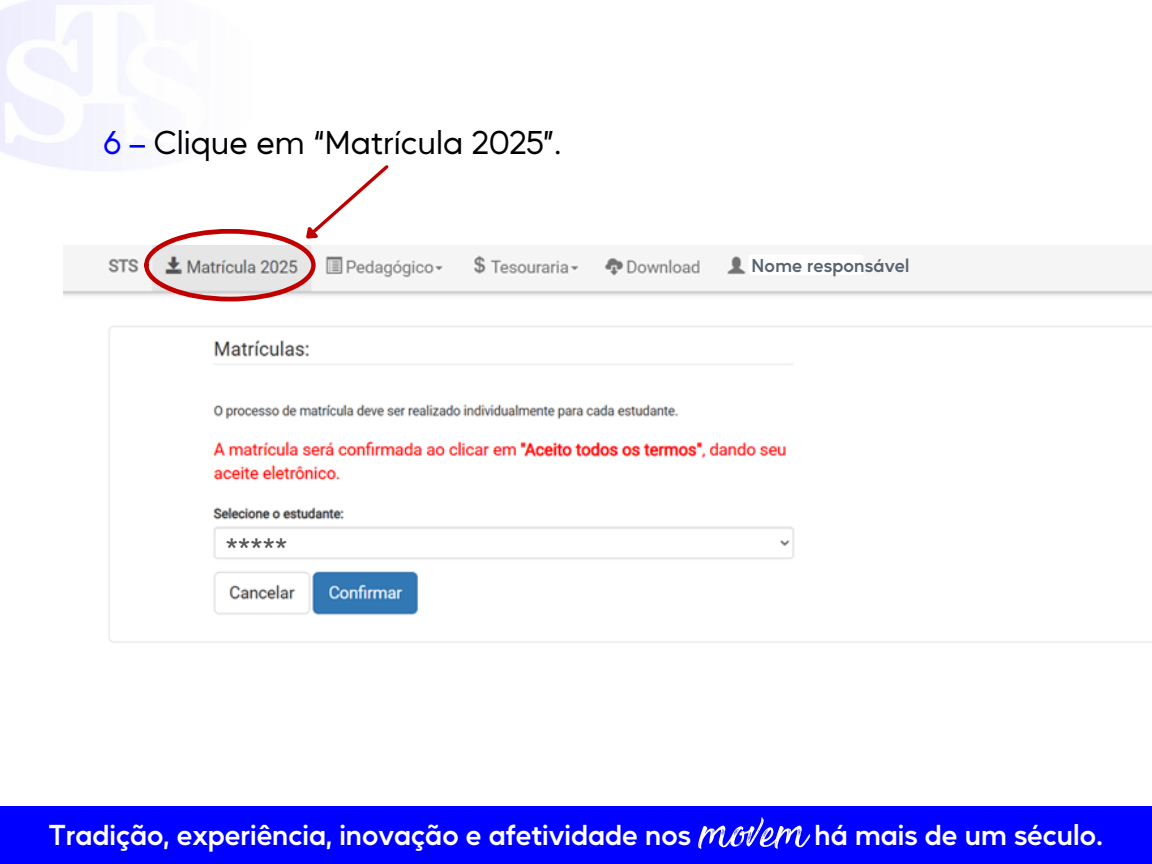
<style>
.page{position:relative;width:1152px;height:864px;background:#fff}
.page>*{position:absolute;margin:0;border:0;box-sizing:border-box;transform-origin:0 0}
.t1{font:67.65px "Sensationsand Qualities";color:#fff}
.t2{font:31.95px "Mustica Pro";color:#000}
.t3{font:600 28.8px "Mustica Pro";color:#595959}
.t4{font:600 27.9px "Mustica Pro";color:#fff}
.t5{font:600 18px "Mustica Pro";letter-spacing:.01em;color:#586470}
.s1{color:#00f}
</style>
<div class="page">
<img style="left:64px;top:255px;width:1088px;height:388px">
<svg style="left:144px;top:162px;width:248px;height:139px"></svg>
<div style="left:0;top:807px;width:1152px;height:57px;background:#00f"></div>
<div style="left:749px;top:254px;width:115px;height:21px;background:#fff;border-radius:3px"></div>
<div style="left:223px;top:530px;width:259px;height:25px;background:#fff"></div>
<img style="left:214px;top:568px;width:248px;height:22px">
<p class="t2" style="left:103px;top:121px;width:460px"><span class="s1">6 –</span> Clique em “Matrícula 2025”.</p>
<p class="t3" style="left:226px;top:529px;width:63px">*****</p>
<h3 class="t5" style="left:752px;top:254px;width:159px">Nome responsável</h3>
<p class="t4" style="left:49px;top:816px;width:644px">Tradição, experiência, inovação e afetividade nos</p>
<h3 class="t1" style="left:702px;top:796px;width:109px">movem</h3>
<h1 class="t4" style="left:815px;top:816px;width:290px">há mais de um século.</h1>
</div>
